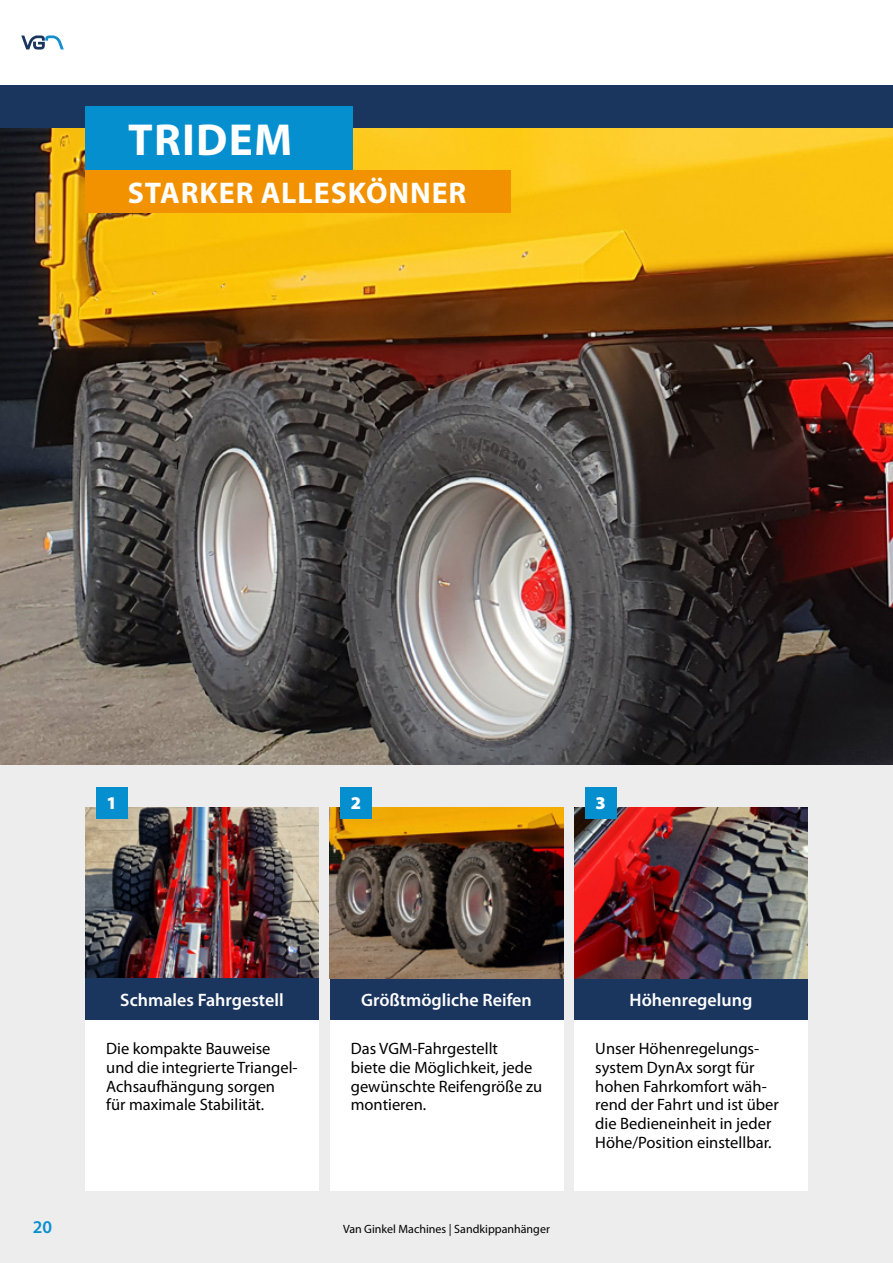
<style>
.page{position:relative;width:893px;height:1263px;background:#fff}
.page>*{position:absolute;margin:0;border:0;box-sizing:border-box;transform-origin:0 0}
.t1{font:700 45px "Myriad Pro";letter-spacing:.03em;color:#fff}
.t2{font:700 30px "Myriad Pro";letter-spacing:.03em;color:#fff}
.t3{font:600 18px "Myriad Pro";color:#fff}
.t4{font:900 18px "Myriad Pro";color:#fff}
.t5{font:600 18px "Myriad Pro";color:#068fcf}
.t6{font:16.5px/18.8px "Myriad Pro";color:#000}
.t7{font:12px "Myriad Pro";color:#000}
</style>
<div class="page">
<img style="left:0;top:128px;width:893px;height:637px">
<div style="left:0;top:85px;width:893px;height:43px;background:#1b365e"></div>
<div style="left:0;top:765px;width:893px;height:498px;background:#ededed"></div>
<div style="left:85px;top:106px;width:268px;height:64px;background:#068fcf"></div>
<div style="left:85px;top:170px;width:425px;height:43px;background:#f39200"></div>
<img style="left:85px;top:808px;width:234px;height:170px">
<div style="left:85px;top:978px;width:234px;height:42px;background:#1b365e"></div>
<div style="left:96px;top:787px;width:32px;height:32px;background:#068fcf"></div>
<div style="left:330px;top:978px;width:233px;height:42px;background:#1b365e"></div>
<div style="left:574px;top:978px;width:234px;height:42px;background:#1b365e"></div>
<div style="left:85px;top:1020px;width:234px;height:171px;background:#fff"></div>
<div style="left:330px;top:1020px;width:233px;height:171px;background:#fff"></div>
<div style="left:574px;top:1020px;width:234px;height:171px;background:#fff"></div>
<img style="left:574px;top:808px;width:234px;height:170px">
<img style="left:330px;top:808px;width:233px;height:170px">
<div style="left:340px;top:787px;width:32px;height:32px;background:#068fcf"></div>
<div style="left:585px;top:787px;width:32px;height:32px;background:#068fcf"></div>
<svg style="left:21px;top:35px;width:43px;height:15px"></svg>
<h1 class="t1" style="left:128px;top:111px;width:166px">TRIDEM</h1>
<h2 class="t2" style="left:128px;top:173px;width:340px">STARKER ALLESKÖNNER</h2>
<p class="t4" style="left:106px;top:791px;width:12px">1</p>
<p class="t4" style="left:351px;top:791px;width:12px">2</p>
<p class="t4" style="left:595px;top:791px;width:12px">3</p>
<p class="t3" style="left:120px;top:988px;width:165px">Schmales Fahrgestell</p>
<p class="t3" style="left:361px;top:988px;width:172px">Größtmögliche Reifen</p>
<p class="t3" style="left:630px;top:988px;width:124px">Höhenregelung</p>
<p class="t6" style="left:106px;top:1039px;width:193px">Die kompakte Bauweise und die integrierte Triangel-<br>Achsaufhängung sorgen für maximale Stabilität.</p>
<p class="t6" style="left:351px;top:1039px;width:193px">Das VGM-Fahrgestellt<br>biete die Möglichkeit, jede gewünschte Reifengröße zu montieren.</p>
<p class="t6" style="left:595px;top:1039px;width:185px">Unser Höhenregelungs&shy;system DynAx sorgt für hohen Fahrkomfort wäh&shy;rend der Fahrt und ist über die Bedieneinheit in jeder<br>Höhe/Position einstellbar.</p>
<p class="t5" style="left:33px;top:1216px;width:21px">20</p>
<p class="t7" style="left:343px;top:1222px;width:208px">Van Ginkel Machines | Sandkippanhänger</p>
</div>
